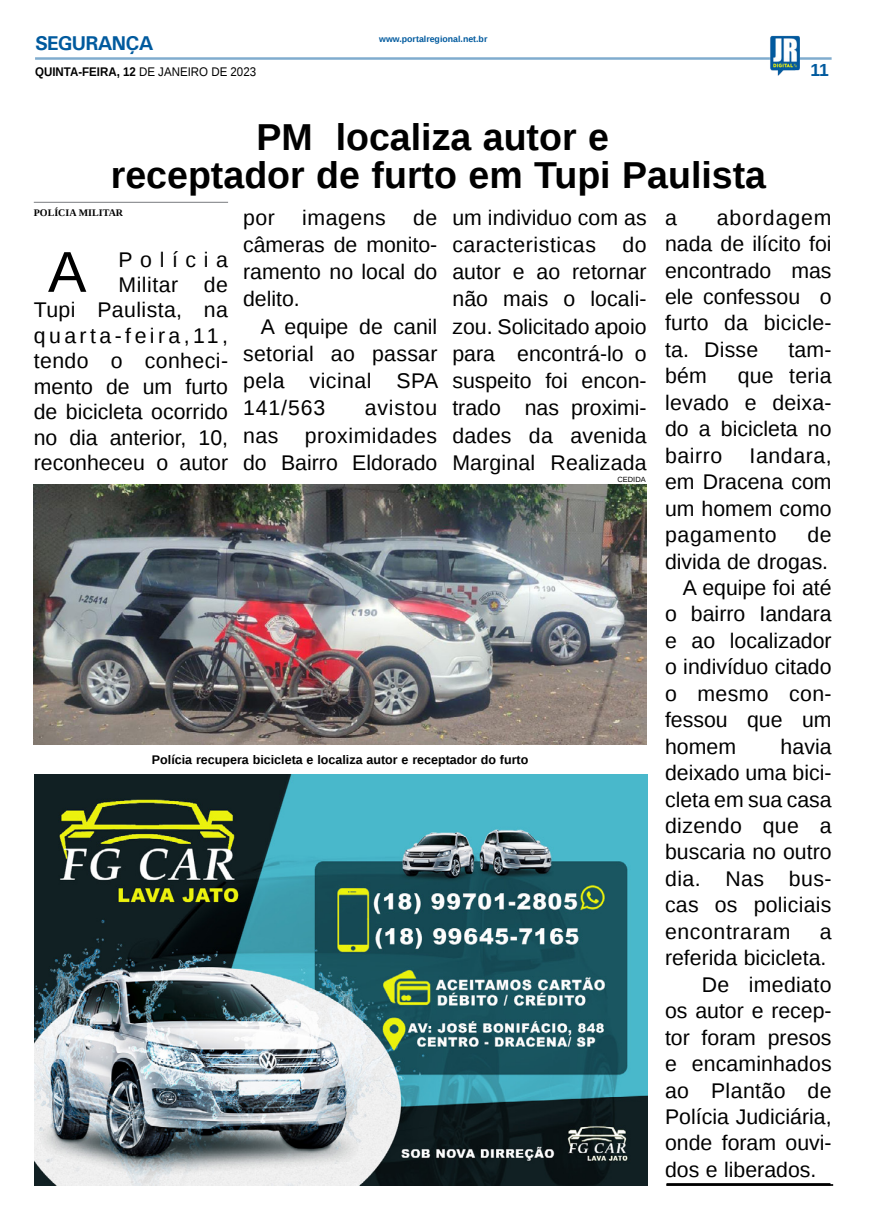
<style>
.page{position:relative;width:869px;height:1223px;background:#fff}
.page>*{position:absolute;margin:0;border:0;box-sizing:border-box;transform-origin:0 0}
.MATÉRIA{font:57.62px "Liberation Sans";color:#000}
.TÍTULO{font:700 37.5px "Liberation Sans";color:#000}
.MATÉRIA-2{font:21.25px/26.5px "Liberation Sans";color:#000;text-align:justify}
.MATÉRIA-3{font:21.25px "Liberation Sans";letter-spacing:.025em;color:#000}
.TITULO_PG{font:700 20px "Univers";letter-spacing:-.04em;color:#005a9e}
.TÍTULO-2{font:700 17.5px "Liberation Sans";color:#005a9e}
.LEGENDA{font:700 12.5px "Liberation Sans";color:#000}
.DATA_PG{font:700 12.5px "Liberation Sans";color:#000;scale:.92 1}
.CRÉDITO_NOME{font:700 10px "Liberation Serif";color:#000}
.DATA_PG-2{font:700 8.75px "Liberation Sans";color:#005a9e}
.CRÉDITO_FOTO{font:7.5px "Liberation Sans";color:#000}
.s1{font-weight:400}
</style>
<div class="page">
<hr style="left:35px;top:57px;width:796px;height:3px;background:#005a9e">
<img style="left:769px;top:36px;width:30px;height:40px">
<img style="left:35px;top:775px;width:612px;height:410px">
<hr style="left:666px;top:1184px;width:166px;height:1px;background:#000">
<hr style="left:666px;top:1183px;width:164px;height:2px;background:#000">
<img style="left:34px;top:484px;width:612px;height:261px">
<hr style="left:34px;top:202px;width:194px;height:1px;background:#939598">
<p class="TITULO_PG" style="left:35px;top:31px;width:120px">SEGURANÇA</p>
<p class="DATA_PG" style="left:35px;top:63px;width:242px">QUINTA-FEIRA, 12 <span class="s1">DE JANEIRO DE 2023</span></p>
<p class="DATA_PG-2" style="left:379px;top:33px;width:110px">www.portalregional.net.br</p>
<p class="TÍTULO-2" style="left:810px;top:58px;width:20px">11</p>
<p class="TÍTULO" style="left:256px;top:111px;width:354px">PM localiza autor e</p>
<p class="TÍTULO" style="left:111px;top:149px;width:656px">receptador de furto em Tupi Paulista</p>
<p class="CRÉDITO_NOME" style="left:34px;top:206px;width:91px">POLÍCIA MILITAR</p>
<p class="MATÉRIA" style="left:48px;top:239px;width:40px">A</p>
<p class="MATÉRIA-2" style="left:243px;top:204px;width:196px;line-height:27.2px;text-indent:170px">de câmeras de monito&shy;ramento no local do delito.</p>
<p class="MATÉRIA-2" style="left:243px;top:313px;width:197px;line-height:27.2px;text-indent:18px">A equipe de canil setorial ao passar pela vicinal SPA 141/563</p>
<p class="MATÉRIA-2" style="left:243px;top:205px;width:33px">por</p>
<p class="MATÉRIA-3" style="left:302px;top:205px;width:85px">imagens</p>
<p class="MATÉRIA-2" style="left:452px;top:204px;width:196px;line-height:27.2px">um individuo com as caracteristicas do autor e ao retornar não mais o locali&shy;zou. Solicitado apoio para encontrá-lo o suspeito foi encon&shy;trado nas proximi&shy;dades da avenida Marginal Realizada</p>
<p class="MATÉRIA-2" style="left:664px;top:205px;width:13px">a</p>
<p class="MATÉRIA-2" style="left:664px;top:205px;width:168px;text-indent:52px">abordagem nada de ilícito foi encontrado mas ele confessou o furto da bicicle&shy;ta. Disse</p>
<p class="MATÉRIA-2" style="left:34px;top:248px;width:196px;line-height:25.4px;text-align:right">Polícia<br>Militar de<br>Tupi Paulista, na quarta-feira,11, tendo o conheci&shy;mento de um furto de bicicleta ocorrido no dia anterior, 10, reconheceu o autor</p>
<p class="MATÉRIA-2" style="left:788px;top:337px;width:45px">tam-</p>
<p class="MATÉRIA-2" style="left:664px;top:363px;width:43px">bém</p>
<p class="MATÉRIA-2" style="left:664px;top:363px;width:168px;text-indent:73px">que teria levado e deixa&shy;do a bicicleta no bairro</p>
<p class="MATÉRIA-2" style="left:243px;top:395px;width:196px;line-height:27.2px;text-indent:121px">avistou nas proximidades do Bairro Eldorado</p>
<p class="MATÉRIA-2" style="left:664px;top:443px;width:168px;text-indent:85px">Iandara, em Dracena com um homem como pagamento</p>
<p class="CRÉDITO_FOTO" style="left:617px;top:475px;width:30px">CEDIDA</p>
<p class="MATÉRIA-2" style="left:664px;top:522px;width:168px;text-align:right">de<br>divida de drogas.</p>
<p class="MATÉRIA-2" style="left:664px;top:575px;width:168px;text-indent:18px">A equipe foi até o bairro Iandara e ao localizador o indivíduo citado o mesmo con&shy;fessou que um homem</p>
<p class="MATÉRIA-2" style="left:664px;top:734px;width:168px;text-indent:115px">havia deixado uma bici&shy;cleta em sua casa dizendo que a buscaria no outro dia. Nas bus&shy;cas os policiais encontraram</p>
<p class="LEGENDA" style="left:152px;top:751px;width:378px">Polícia recupera bicicleta e localiza autor e receptador do furto</p>
<p class="MATÉRIA-2" style="left:664px;top:919px;width:168px;text-align:right">a<br>referida bicicleta.</p>
<p class="MATÉRIA-2" style="left:664px;top:972px;width:168px;text-indent:37px">De imediato os autor e recep&shy;tor foram presos e encaminhados ao Plantão de Polícia Judiciária, onde foram ouvi&shy;dos e liberados.</p>
</div>
